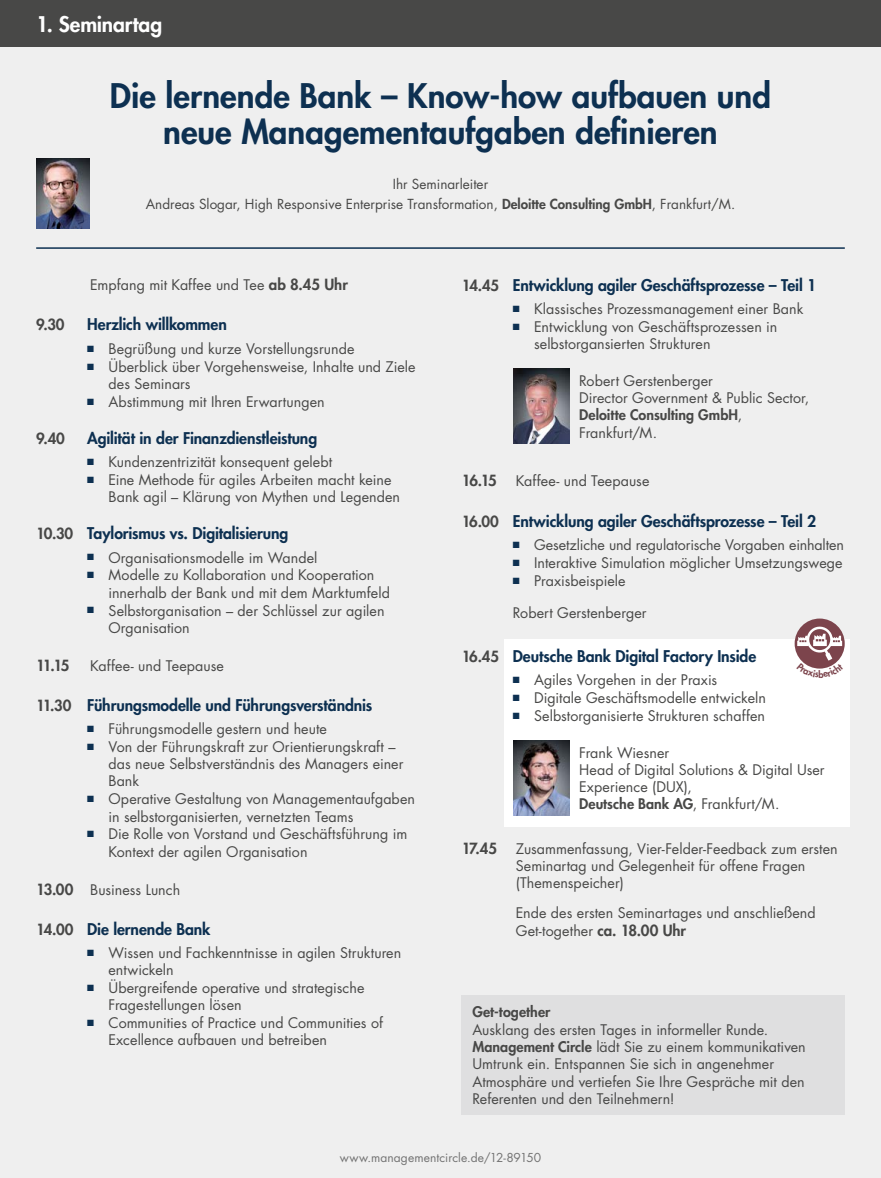
<style>
.page{position:relative;width:881px;height:1178px;background:#fff}
.page>*{position:absolute;margin:0;border:0;box-sizing:border-box;transform-origin:0 0}
.t1{font:800 33px/36px "Futura Std";color:#0d3051;text-align:center}
.t2{font:800 21px "Futura Std";letter-spacing:-.005em;color:#fff}
.t3{font:800 15.75px "Futura Std";letter-spacing:-.01em;color:#0d3051}
.t4{font:800 15px "Futura Std";letter-spacing:-.075em;color:#484847}
.t5{font:14.25px/17.1px "Futura Std";letter-spacing:.005em;color:#484847}
.t6{font:800 14.25px "Futura Std";letter-spacing:.005em;color:#484847}
.t7{font:13.5px/20.4px "Futura Std";color:#484847;text-align:center}
.t8{font:12px "Futura Std";letter-spacing:.01em;color:#737373}
.s1{font-weight:800}
.s2{font-weight:800;font-size:15px}
.s3{font-size:15px;color:#484847}
</style>
<div class="page">
<div style="left:0;top:0;width:880px;height:1178px;background:#efefef"></div>
<div style="left:0;top:0;width:880px;height:47px;background:#484847"></div>
<hr style="left:36px;top:247px;width:808px;height:2px;background:#0d3051">
<div style="left:504px;top:639px;width:345px;height:188px;background:#fff"></div>
<div style="left:461px;top:995px;width:383px;height:119px;background:#dfdfe0"></div>
<img style="left:513px;top:368px;width:56px;height:76px">
<img style="left:513px;top:740px;width:56px;height:75px">
<img style="left:36px;top:158px;width:54px;height:71px">
<svg style="left:794px;top:618px;width:50px;height:50px"></svg>
<svg style="left:796px;top:625px;width:47px;height:44px"></svg>
<h2 class="t2" style="left:36px;top:11px;width:127px">1. Seminartag</h2>
<h1 class="t1" style="left:110px;top:78px;width:662px">Die lernende Bank – Know-how aufbauen und neue Managementaufgaben definieren</h1>
<p class="t7" style="left:146px;top:174px;width:590px">Ihr Seminarleiter<br>Andreas Slogar, High Responsive Enterprise Transformation, <span class="s1">Deloitte Consulting GmbH</span>, Frankfurt/M.</p>
<p class="t5" style="left:90px;top:277px;width:259px">Empfang mit Kaffee und Tee <span class="s2">ab 8.45 Uhr</span></p>
<p class="t4" style="left:36px;top:315px;width:30px">9.30</p>
<p class="t3" style="left:87px;top:315px;width:141px">Herzlich willkommen</p>
<p class="t5" style="left:87px;top:340px;width:269px"><sup>■</sup> Begrüßung und kurze Vorstellungsrunde</p>
<p class="t5" style="left:108px;top:358px;width:308px;text-indent:-21px"><sup>■</sup> Überblick über Vorgehensweise, Inhalte und Ziele des Seminars</p>
<p class="t5" style="left:87px;top:393px;width:239px"><sup>■</sup> Abstimmung mit Ihren Erwartungen</p>
<p class="t4" style="left:36px;top:429px;width:30px">9.40</p>
<p class="t3" style="left:87px;top:428px;width:231px">Agilität in der Finanzdienstleistung</p>
<p class="t5" style="left:87px;top:454px;width:246px"><sup>■</sup> Kundenzentrizität konsequent gelebt</p>
<p class="t5" style="left:108px;top:471px;width:293px;text-indent:-21px"><sup>■</sup> Eine Methode für agiles Arbeiten macht keine<br>Bank agil – Klärung von Mythen und Legenden</p>
<p class="t3" style="left:36px;top:523px;width:254px"><span class="s3">10.30</span> Taylorismus vs. Digitalisierung</p>
<p class="t5" style="left:87px;top:549px;width:231px"><sup>■</sup> Organisationsmodelle im Wandel</p>
<p class="t5" style="left:108px;top:567px;width:283px;text-indent:-21px"><sup>■</sup> Modelle zu Kollaboration und Kooperation innerhalb der Bank und mit dem Marktumfeld</p>
<p class="t5" style="left:108px;top:602px;width:277px;text-indent:-21px"><sup>■</sup> Selbstorganisation – der Schlüssel zur agilen<br>Organisation</p>
<p class="t4" style="left:36px;top:655px;width:35px">11.15</p>
<p class="t5" style="left:90px;top:657px;width:135px">Kaffee- und Teepause</p>
<p class="t3" style="left:36px;top:695px;width:337px"><span class="s3">11.30</span> Führungsmodelle und Führungsverständnis</p>
<p class="t5" style="left:87px;top:721px;width:241px"><sup>■</sup> Führungsmodelle gestern und heute</p>
<p class="t5" style="left:108px;top:738px;width:296px;text-indent:-21px"><sup>■</sup> Von der Führungskraft zur Orientierungskraft – das neue Selbstverständnis des Managers einer<br>Bank</p>
<p class="t5" style="left:108px;top:791px;width:308px;text-indent:-21px"><sup>■</sup> Operative Gestaltung von Managementaufgaben in selbstorganisierten, vernetzten Teams</p>
<p class="t5" style="left:108px;top:826px;width:300px;text-indent:-21px"><sup>■</sup> Die Rolle von Vorstand und Geschäftsführung im<br>Kontext der agilen Organisation</p>
<p class="t5" style="left:36px;top:881px;width:146px"><span class="s2">13.00</span> Business Lunch</p>
<p class="t3" style="left:36px;top:919px;width:176px"><span class="s3">14.00</span> Die lernende Bank</p>
<p class="t5" style="left:108px;top:944px;width:294px;text-indent:-21px"><sup>■</sup> Wissen und Fachkenntnisse in agilen Strukturen entwickeln</p>
<p class="t5" style="left:108px;top:979px;width:257px;text-indent:-21px"><sup>■</sup> Übergreifende operative und strategische<br>Fragestellungen lösen</p>
<p class="t5" style="left:108px;top:1015px;width:276px;text-indent:-21px"><sup>■</sup> Communities of Practice und Communities of<br>Excellence aufbauen und betreiben</p>
<p class="t3" style="left:461px;top:275px;width:356px"><span class="s3">14.45</span> Entwicklung agiler Geschäftsprozesse – Teil 1</p>
<p class="t5" style="left:512px;top:301px;width:292px"><sup>■</sup> Klassisches Prozessmanagement einer Bank</p>
<p class="t5" style="left:534px;top:319px;width:245px;text-indent:-21px"><sup>■</sup> Entwicklung von Geschäftsprozessen in selbstorgansierten Strukturen</p>
<p class="t5" style="left:579px;top:373px;width:231px">Robert Gerstenberger<br>Director Government &amp; Public Sector,<br><span class="s1">Deloitte Consulting GmbH</span>,<br>Frankfurt/M.</p>
<p class="t4" style="left:461px;top:471px;width:37px">16.15</p>
<p class="t5" style="left:515px;top:473px;width:135px">Kaffee- und Teepause</p>
<p class="t3" style="left:461px;top:511px;width:356px"><span class="s3">16.00</span> Entwicklung agiler Geschäftsprozesse – Teil 2</p>
<p class="t5" style="left:512px;top:536px;width:332px"><sup>■</sup> Gesetzliche und regulatorische Vorgaben einhalten</p>
<p class="t5" style="left:512px;top:554px;width:331px"><sup>■</sup> Interaktive Simulation möglicher Umsetzungswege</p>
<p class="t5" style="left:512px;top:572px;width:114px"><sup>■</sup> Praxisbeispiele</p>
<p class="t5" style="left:512px;top:604px;width:135px">Robert Gerstenberger</p>
<p class="t3" style="left:461px;top:646px;width:296px"><span class="s3">16.45</span> Deutsche Bank Digital Factory Inside</p>
<p class="t5" style="left:512px;top:672px;width:206px"><sup>■</sup> Agiles Vorgehen in der Praxis</p>
<p class="t5" style="left:512px;top:690px;width:254px"><sup>■</sup> Digitale Geschäftsmodelle entwickeln</p>
<p class="t5" style="left:512px;top:708px;width:254px"><sup>■</sup> Selbstorganisierte Strukturen schaffen</p>
<p class="t5" style="left:579px;top:744px;width:247px">Frank Wiesner<br>Head of Digital Solutions &amp; Digital User<br>Experience (DUX),<br><span class="s1">Deutsche Bank AG</span>, Frankfurt/M.</p>
<p class="t5" style="left:515px;top:840px;width:323px;text-indent:-54px"><span class="s2">17.45</span> Zusammenfassung, Vier-Felder-Feedback zum ersten<br>Seminartag und Gelegenheit für offene Fragen (Themenspeicher)</p>
<p class="t5" style="left:515px;top:904px;width:301px;line-height:18px">Ende des ersten Seminartages und anschließend<br>Get-together <span class="s2">ca. 18.00 Uhr</span></p>
<p class="t6" style="left:472px;top:1003px;width:79px">Get-together</p>
<p class="t5" style="left:472px;top:1021px;width:335px">Ausklang des ersten Tages in informeller Runde.<br><span class="s1">Management Circle</span> lädt Sie zu einem kommunikativen Umtrunk ein. Entspannen Sie sich in angenehmer Atmosphäre und vertiefen Sie Ihre Gespräche mit den Referenten und den Teilnehmern!</p>
<p class="t8" style="left:339px;top:1149px;width:203px">www.managementcircle.de/12-89150</p>
</div>
